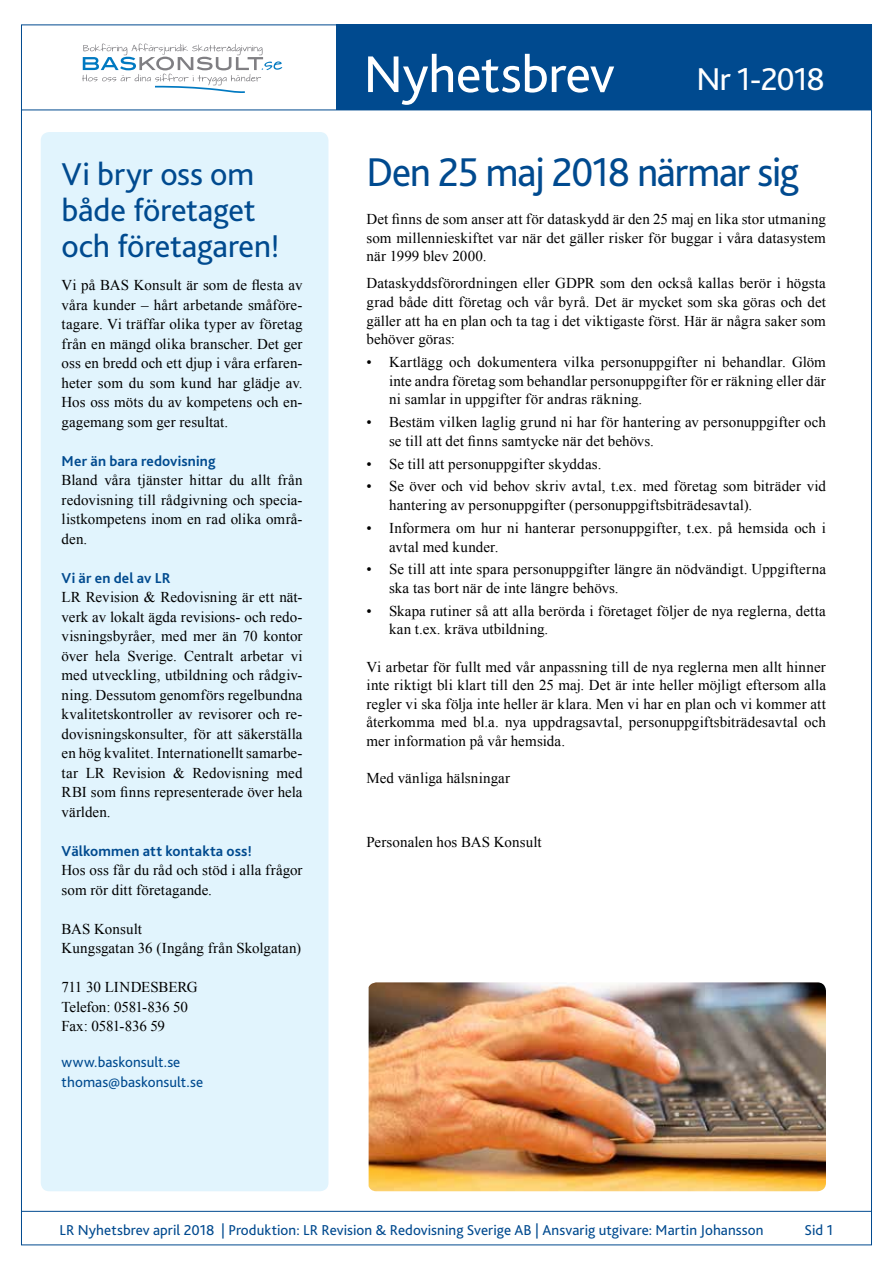
<style>
.page{position:relative;width:893px;height:1263px;background:#fff}
.page>*{position:absolute;margin:0;border:0;box-sizing:border-box;transform-origin:0 0}
.t1{font:54px "Bliss 2";letter-spacing:-.01em;color:#fff}
.t2{font:42px "Bliss 2";letter-spacing:-.03em;color:#004a8f;scale:.96 1}
.t3{font:33px/36px "Bliss 2";letter-spacing:-.005em;color:#004a8f}
.t4{font:33px "Bliss 2";letter-spacing:-.035em;color:#fff}
.t5{font:15px/19.5px "Times New Roman";letter-spacing:.005em;color:#000;text-align:justify}
.t6{font:15px/19.5px "Bliss 2";letter-spacing:.005em;color:#004a8f}
.t7{font:700 15px "Bliss 2";letter-spacing:.01em;color:#004a8f}
.t8{font:15px/19.5px "Times New Roman";letter-spacing:-.015em;color:#000}
</style>
<div class="page">
<hr style="left:21px;top:110px;width:851px;height:1px;background:#004a8f">
<div style="left:336px;top:25px;width:536px;height:85px;background:#004a8f"></div>
<div style="left:41px;top:132px;width:287px;height:1059px;background:#e1f4fd;border-radius:9px"></div>
<hr style="left:21px;top:1211px;width:851px;height:1px;background:#004a8f">
<svg style="left:82px;top:44px;width:200px;height:49px"></svg>
<img style="left:369px;top:982px;width:457px;height:209px">
<h3 class="t3" style="left:62px;top:155px;width:220px">Vi bryr oss om både företaget och företagaren!</h3>
<p class="t5" style="left:62px;top:275px;width:242px">Vi på BAS Konsult är som de flesta av våra kunder – hårt arbetande småföre&shy;tagare. Vi träffar olika typer av företag från en mängd olika branscher. Det ger oss en bredd och ett djup i våra erfaren&shy;heter som du som kund har glädje av.<br>Hos oss möts du av kompetens och en&shy;gagemang som ger resultat.</p>
<p class="t7" style="left:62px;top:451px;width:155px">Mer än bara redovisning</p>
<p class="t5" style="left:62px;top:470px;width:242px">Bland våra tjänster hittar du allt från redovisning till rådgivning och specia&shy;listkompetens inom en rad olika områ&shy;den.</p>
<p class="t7" style="left:62px;top:568px;width:110px">Vi är en del av LR</p>
<p class="t5" style="left:62px;top:587px;width:242px">LR Revision &amp; Redovisning är ett nät&shy;verk av lokalt ägda revisions- och redo&shy;visningsbyråer, med mer än 70 kontor över hela Sverige. Centralt arbetar vi med utveckling, utbildning och rådgiv&shy;ning. Dessutom genomförs regelbundna kvalitetskontroller av revisorer och re&shy;dovisningskonsulter, för att säkerställa en hög kvalitet. Internationellt samarbe&shy;tar LR Revision &amp; Redovisning med RBI som finns representerade över hela världen.</p>
<p class="t7" style="left:62px;top:841px;width:192px">Välkommen att kontakta oss!</p>
<p class="t5" style="left:62px;top:860px;width:242px">Hos oss får du råd och stöd i alla frågor som rör ditt företagande.</p>
<p class="t5" style="left:62px;top:919px;width:241px">BAS Konsult<br>Kungsgatan 36 (Ingång från Skolgatan)</p>
<p class="t8" style="left:62px;top:977px;width:138px">711 30 LINDESBERG<br>Telefon: 0581-836 50<br>Fax: 0581-836 59</p>
<p class="t6" style="left:62px;top:1052px;width:143px">www.baskonsult.se thomas@baskonsult.se</p>
<h1 class="t1" style="left:364px;top:41px;width:253px">Nyhetsbrev</h1>
<h3 class="t4" style="left:697px;top:58px;width:130px">Nr 1-2018</h3>
<h2 class="t2" style="left:367px;top:146px;width:452px">Den 25 maj 2018 närmar sig</h2>
<p class="t5" style="left:367px;top:210px;width:461px;line-height:18.6px">Det finns de som anser att för dataskydd är den 25 maj en lika stor utmaning som millennieskiftet var när det gäller risker för buggar i våra datasystem när 1999 blev 2000.</p>
<p class="t5" style="left:367px;top:274px;width:461px;line-height:18.6px">Dataskyddsförordningen eller GDPR som den också kallas berör i högsta grad både ditt företag och vår byrå. Det är mycket som ska göras och det gäller att ha en plan och ta tag i det viktigaste först. Här är några saker som behöver göras:</p>
<p class="t5" style="left:389px;top:353px;width:438px;line-height:18.6px;text-indent:-22px">• Kartlägg och dokumentera vilka personuppgifter ni behandlar. Glöm inte andra företag som behandlar personuppgifter för er räkning eller där ni samlar in uppgifter för andras räkning.</p>
<p class="t5" style="left:389px;top:413px;width:438px;line-height:18.6px;text-indent:-22px">• Bestäm vilken laglig grund ni har för hantering av personuppgifter och se till att det finns samtycke när det behövs.</p>
<p class="t5" style="left:367px;top:454px;width:236px">• Se till att personuppgifter skyddas.</p>
<p class="t5" style="left:389px;top:477px;width:438px;line-height:18.6px;text-indent:-22px">• Se över och vid behov skriv avtal, t.ex. med företag som biträder vid hantering av personuppgifter (personuppgiftsbiträdesavtal).</p>
<p class="t5" style="left:389px;top:518px;width:438px;line-height:18.6px;text-indent:-22px">• Informera om hur ni hanterar personuppgifter, t.ex. på hemsida och i avtal med kunder.</p>
<p class="t5" style="left:389px;top:560px;width:438px;line-height:18.6px;text-indent:-22px">• Se till att inte spara personuppgifter längre än nödvändigt. Uppgifterna ska tas bort när de inte längre behövs.</p>
<p class="t5" style="left:389px;top:601px;width:438px;line-height:18.6px;text-indent:-22px">• Skapa rutiner så att alla berörda i företaget följer de nya reglerna, detta kan t.ex. kräva utbildning.</p>
<p class="t5" style="left:367px;top:657px;width:461px;line-height:18.6px">Vi arbetar för fullt med vår anpassning till de nya reglerna men allt hinner inte riktigt bli klart till den 25 maj. Det är inte heller möjligt eftersom alla regler vi ska följa inte heller är klara. Men vi har en plan och vi kommer att återkomma med bl.a. nya uppdragsavtal, personuppgiftsbiträdesavtal och mer information på vår hemsida.</p>
<p class="t5" style="left:367px;top:768px;width:145px">Med vänliga hälsningar</p>
<p class="t5" style="left:367px;top:832px;width:177px">Personalen hos BAS Konsult</p>
<p class="t6" style="left:60px;top:1219px;width:706px">LR Nyhetsbrev april 2018 | Produktion: LR Revision &amp; Redovisning Sverige AB | Ansvarig utgivare: Martin Johansson</p>
<p class="t6" style="left:805px;top:1219px;width:30px">Sid 1</p>
</div>
